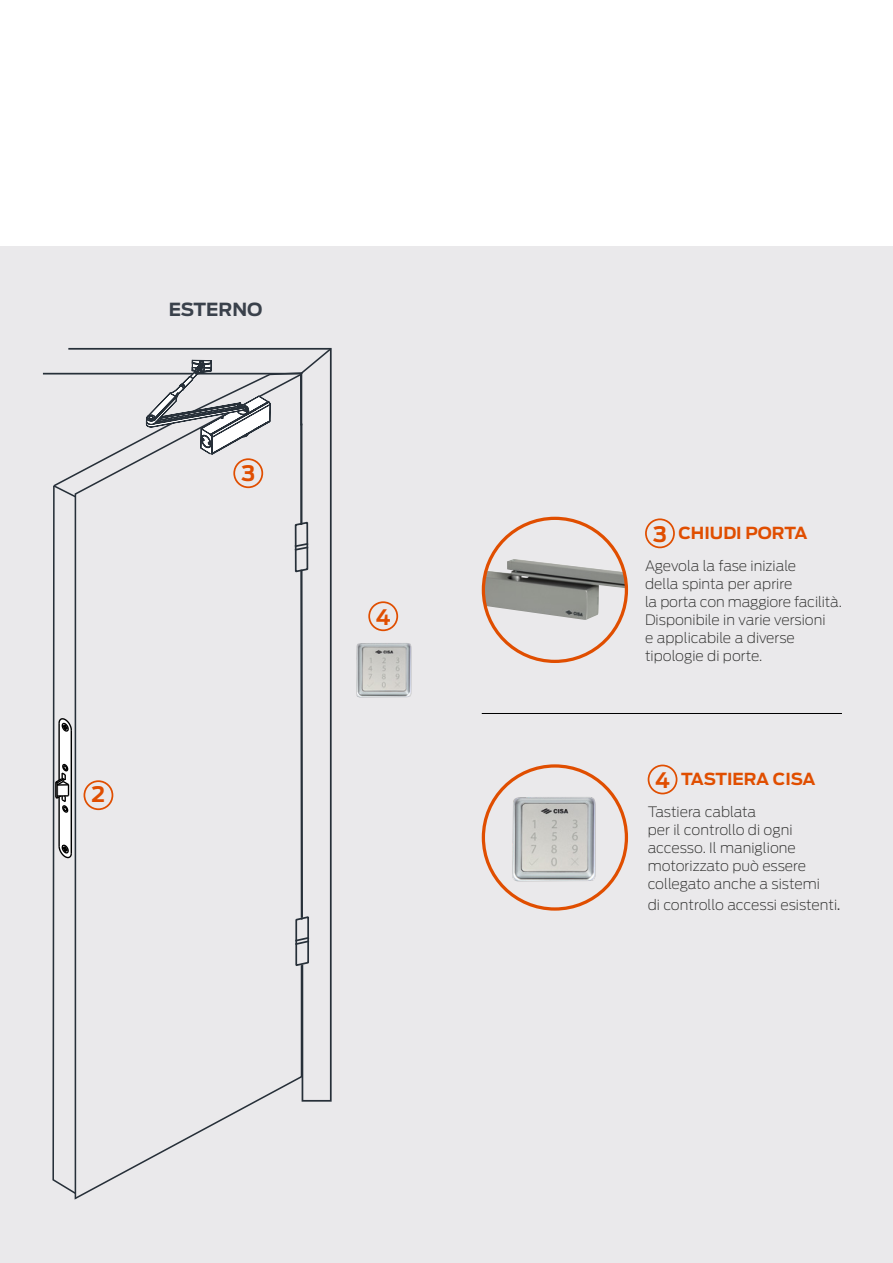
<style>
.page{position:relative;width:893px;height:1263px;background:#fff}
.page>*{position:absolute;margin:0;border:0;box-sizing:border-box;transform-origin:0 0}
.t1{font:700 21.3px "Antenna";color:#e04e00}
.t2{font:700 18px "Antenna";color:#3a414b}
.t3{font:700 16.5px "Antenna";color:#e04e00}
.t4{font:200 14.25px/18px "Antenna";color:#2e2e2d}
.s1{font-size:21.3px}
.s2{font-weight:400;font-size:12px;color:#3a3939}
</style>
<div class="page">
<div style="left:0;top:247px;width:893px;height:1016px;background:#eae9eb"></div>
<svg style="left:42px;top:347px;width:290px;height:848px"></svg>
<hr style="left:58px;top:797px;width:2px;height:49px;background:#000">
<img style="left:483px;top:559px;width:143px;height:61px">
<div style="left:482px;top:517px;width:146px;height:146px;border:3px solid #e04e00;border-radius:50%"></div>
<img style="left:483px;top:766px;width:143px;height:140px">
<div style="left:482px;top:764px;width:146px;height:147px;border:3px solid #e04e00;border-radius:50%"></div>
<div style="left:84px;top:780px;width:29px;height:30px;border:2px solid #e04e00;border-radius:50%"></div>
<img style="left:356px;top:643px;width:56px;height:55px">
<div style="left:368px;top:601px;width:30px;height:30px;border:2px solid #e04e00;border-radius:50%"></div>
<div style="left:233px;top:458px;width:30px;height:30px;border:2px solid #e04e00;border-radius:50%"></div>
<div style="left:645px;top:518px;width:30px;height:30px;border:2px solid #e04e00;border-radius:50%"></div>
<div style="left:648px;top:765px;width:29px;height:29px;border:2px solid #e04e00;border-radius:50%"></div>
<hr style="left:482px;top:713px;width:360px;height:1px;background:#000">
<p class="t2" style="left:169px;top:297px;width:95px">ESTERNO</p>
<h1 class="t1" style="left:241px;top:458px;width:15px">3</h1>
<h1 class="t1" style="left:92px;top:780px;width:15px">2</h1>
<h1 class="t1" style="left:376px;top:602px;width:16px">4</h1>
<p class="t3" style="left:653px;top:521px;width:156px"><span class="s1">3</span> CHIUDI PORTA</p>
<p class="t4" style="left:645px;top:557px;width:198px">Agevola la fase iniziale<br>della spinta per aprire<br>la porta con maggiore facilità.<br>Disponibile in varie versioni<br>e applicabile a diverse tipologie di porte.</p>
<p class="t3" style="left:655px;top:767px;width:162px"><span class="s1">4</span> TASTIERA CISA</p>
<p class="t4" style="left:648px;top:803px;width:174px">Tastiera cablata<br>per il controllo di ogni accesso. Il maniglione motorizzato può essere collegato anche a sistemi</p>
<p class="t4" style="left:648px;top:896px;width:194px">di controllo accessi esistenti<span class="s2">.</span></p>
</div>
